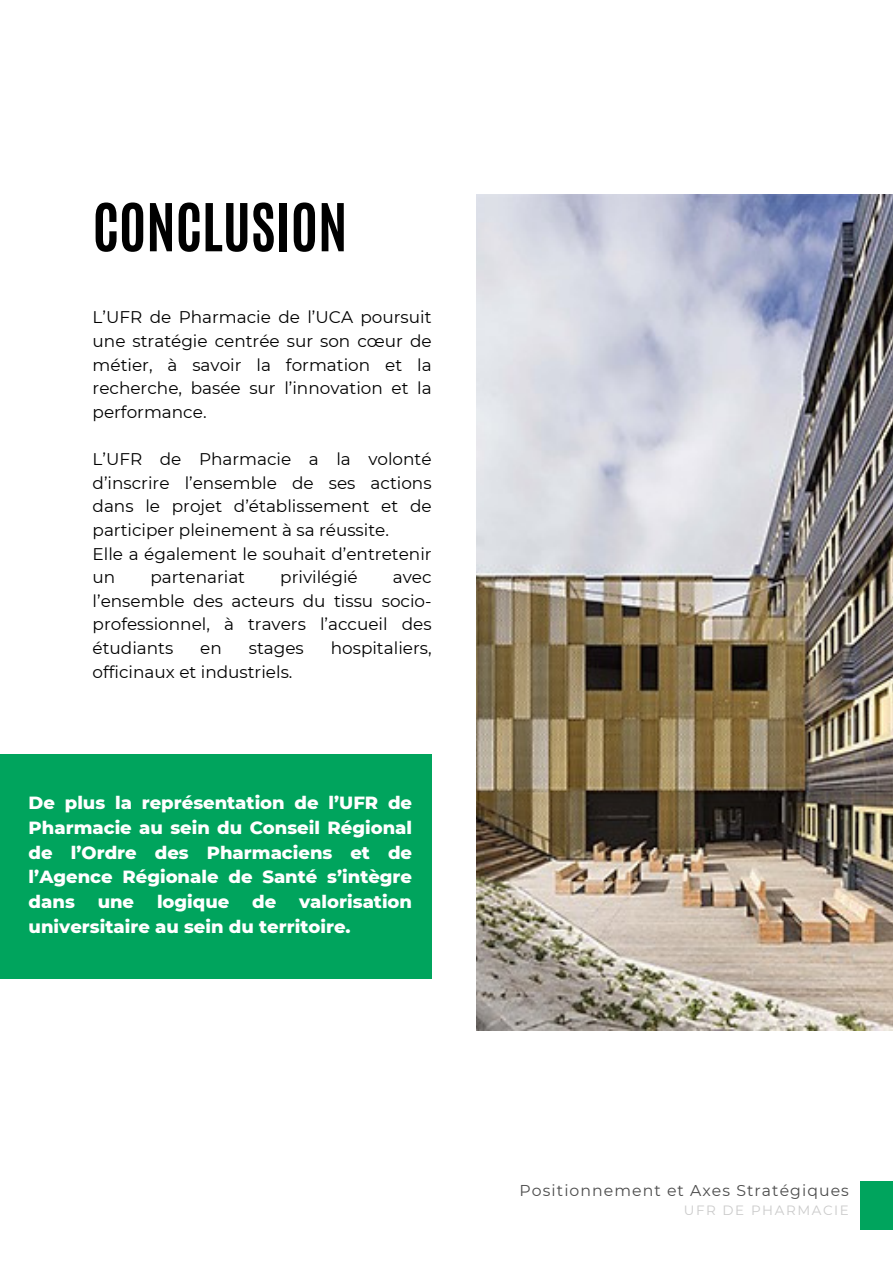
<style>
.page{position:relative;width:893px;height:1264px;background:#fff}
.page>*{position:absolute;margin:0;border:0;box-sizing:border-box;transform-origin:0 0}
.t1{font:700 56.1px "Antonio";color:#000}
.t2{font:800 18px/24.8px "Montserrat";color:#fff;text-align:justify}
.t3{font:16.8px/23.5px "Montserrat";color:#000;text-align:justify}
.t4{font:15.75px "Montserrat";letter-spacing:.07em;color:#4d4d4d}
.t5{font:13.5px "Montserrat";letter-spacing:.12em;color:#cbcbcb}
</style>
<div class="page">
<img style="left:476px;top:195px;width:416px;height:835px">
<div style="left:0;top:754px;width:431px;height:224px;background:#00a45d"></div>
<div style="left:860px;top:1181px;width:32px;height:48px;background:#00a45d"></div>
<p class="t1" style="left:93px;top:187px;width:256px">CONCLUSION</p>
<p class="t3" style="left:93px;top:306px;width:340px">L’UFR de Pharmacie de l’UCA poursuit une stratégie centrée sur son cœur de métier, à savoir la formation et la recherche, basée sur l’innovation et la performance.</p>
<p class="t3" style="left:93px;top:447px;width:340px">L’UFR de Pharmacie a la volonté d’inscrire l’ensemble de ses actions dans le projet d’établissement et de participer pleinement à sa réussite.</p>
<p class="t3" style="left:93px;top:542px;width:340px">Elle a également le souhait d’entretenir un</p>
<p class="t3" style="left:150px;top:565px;width:96px">partenariat</p>
<p class="t3" style="left:280px;top:565px;width:79px">privilégié</p>
<p class="t3" style="left:93px;top:565px;width:340px;text-indent:300px">avec l’ensemble des acteurs du tissu socio&shy;professionnel, à travers l’accueil des étudiants</p>
<p class="t3" style="left:200px;top:636px;width:23px">en</p>
<p class="t3" style="left:249px;top:636px;width:57px">stages</p>
<p class="t3" style="left:331px;top:636px;width:102px">hospitaliers,</p>
<p class="t3" style="left:93px;top:660px;width:201px">officinaux et industriels.</p>
<p class="t2" style="left:29px;top:790px;width:385px">De plus la représentation de l’UFR de Pharmacie au sein du Conseil Régional de l’Ordre des Pharmaciens et de l’Agence Régionale de Santé s’intègre dans</p>
<p class="t2" style="left:29px;top:889px;width:385px;text-indent:270px">valorisation universitaire au sein du territoire.</p>
<p class="t2" style="left:98px;top:889px;width:38px">une</p>
<p class="t2" style="left:157px;top:889px;width:74px">logique</p>
<p class="t2" style="left:252px;top:889px;width:26px">de</p>
<p class="t4" style="left:519px;top:1180px;width:331px">Positionnement et Axes Stratégiques</p>
<p class="t5" style="left:683px;top:1202px;width:167px">UFR DE PHARMACIE</p>
</div>
